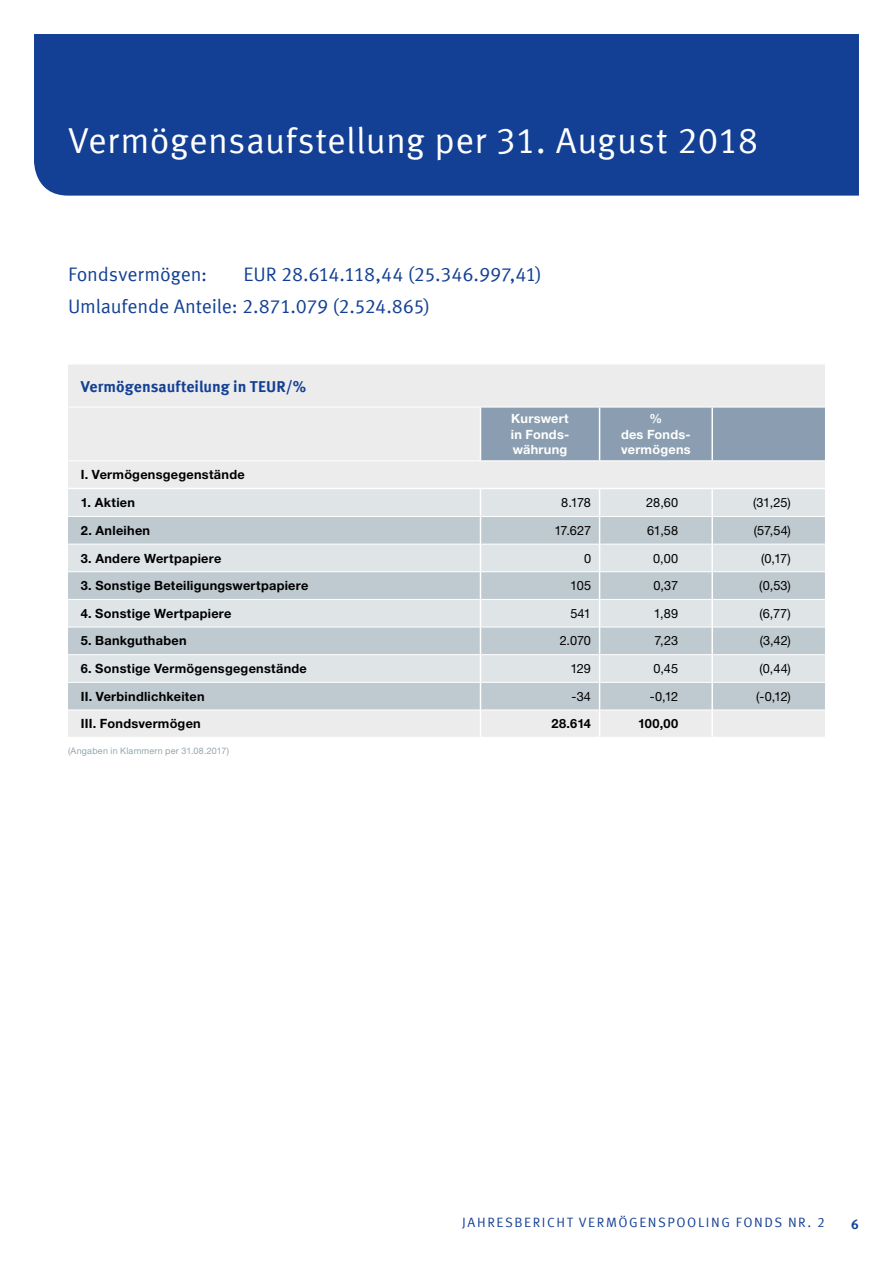
<style>
.page{position:relative;width:893px;height:1263px;background:#fff}
.page>*{position:absolute;margin:0;border:0;box-sizing:border-box;transform-origin:0 0}
.t1{font:36px "Meta Offc Pro Norm";letter-spacing:.01em;color:#fff}
.t2{font:19.5px/32px "Meta Offc Pro Norm";letter-spacing:-.01em;color:#134094}
.t3{font:700 15.75px "Meta Offc Pro";color:#134094}
.t4{font:13.5px "Meta Offc Pro Norm";letter-spacing:.115em;color:#134094}
.t5{font:700 13.5px "Meta Offc Pro";color:#134094}
.t6{font:700 12.75px "Helvetica Neue LTW1 G";letter-spacing:.02em;color:#000}
.t7{font:12.75px "Helvetica Neue LTW1 G";letter-spacing:-.01em;color:#000}
.t8{font:700 12.75px/15.9px "Helvetica Neue LTW1 G";letter-spacing:.02em;color:#fff;text-align:justify}
.t9{font:9px "Helvetica Neue LTW1 G";letter-spacing:.025em;color:#94a5b0}
</style>
<div class="page">
<div style="left:34px;top:34px;width:825px;height:162px;background:#134094"></div>
<div style="left:68px;top:365px;width:757px;height:123px;background:#ececed"></div>
<div style="left:481px;top:408px;width:344px;height:52px;background:#8b9eb1"></div>
<hr style="left:68px;top:407px;width:412px;height:1px;background:#fff">
<hr style="left:480px;top:407px;width:120px;height:1px;background:#fff">
<hr style="left:600px;top:407px;width:112px;height:1px;background:#fff">
<hr style="left:712px;top:407px;width:113px;height:1px;background:#fff">
<hr style="left:68px;top:460px;width:412px;height:1px;background:#fff">
<hr style="left:480px;top:460px;width:120px;height:1px;background:#fff">
<hr style="left:600px;top:460px;width:112px;height:1px;background:#fff">
<hr style="left:712px;top:460px;width:113px;height:1px;background:#fff">
<hr style="left:480px;top:407px;width:1px;height:53px;background:#fff">
<hr style="left:599px;top:407px;width:1px;height:53px;background:#fff">
<svg style="left:68px;top:489px;width:757px;height:248px;background:#d3dade"></svg>
<hr style="left:711px;top:407px;width:2px;height:53px;background:#fff">
<hr style="left:711px;top:489px;width:2px;height:27px;background:#fff">
<hr style="left:711px;top:516px;width:2px;height:28px;background:#fff">
<hr style="left:711px;top:544px;width:2px;height:28px;background:#fff">
<hr style="left:711px;top:572px;width:2px;height:27px;background:#fff">
<hr style="left:711px;top:599px;width:2px;height:28px;background:#fff">
<hr style="left:711px;top:627px;width:2px;height:28px;background:#fff">
<hr style="left:711px;top:655px;width:2px;height:27px;background:#fff">
<hr style="left:711px;top:682px;width:2px;height:28px;background:#fff">
<hr style="left:711px;top:710px;width:2px;height:27px;background:#fff">
<h1 class="t1" style="left:68px;top:113px;width:692px">Vermögensaufstellung per 31. August 2018</h1>
<h2 class="t2" style="left:68px;top:257px;width:475px;text-indent:176px">EUR 28.614.118,44 (25.346.997,41)<br>Umlaufende Anteile: 2.871.079 (2.524.865)</h2>
<h2 class="t2" style="left:68px;top:257px;width:141px">Fondsvermögen:</h2>
<p class="t3" style="left:81px;top:374px;width:227px">Vermögensaufteilung in TEUR/%</p>
<p class="t8" style="left:511px;top:410px;width:60px">Kurswert in Fonds&shy;währung</p>
<p class="t8" style="left:621px;top:410px;width:71px;text-align:center">%<br>des Fonds&shy;vermögens</p>
<p class="t6" style="left:81px;top:467px;width:165px">I. Vermögensgegenstände</p>
<p class="t6" style="left:81px;top:495px;width:56px">1. Aktien</p>
<p class="t7" style="left:561px;top:495px;width:31px">8.178</p>
<p class="t7" style="left:646px;top:495px;width:33px">28,60</p>
<p class="t7" style="left:753px;top:495px;width:39px">(31,25)</p>
<p class="t6" style="left:81px;top:522px;width:71px">2. Anleihen</p>
<p class="t7" style="left:554px;top:522px;width:38px">17.627</p>
<p class="t7" style="left:647px;top:522px;width:33px">61,58</p>
<p class="t7" style="left:754px;top:522px;width:39px">(57,54)</p>
<p class="t6" style="left:81px;top:550px;width:142px">3. Andere Wertpapiere</p>
<p class="t7" style="left:584px;top:550px;width:9px">0</p>
<p class="t7" style="left:653px;top:550px;width:27px">0,00</p>
<p class="t7" style="left:761px;top:550px;width:31px">(0,17)</p>
<p class="t6" style="left:81px;top:578px;width:229px">3. Sonstige Beteiligungswertpapiere</p>
<p class="t7" style="left:570px;top:578px;width:22px">105</p>
<p class="t7" style="left:654px;top:578px;width:26px">0,37</p>
<p class="t7" style="left:759px;top:578px;width:33px">(0,53)</p>
<p class="t6" style="left:81px;top:605px;width:152px">4. Sonstige Wertpapiere</p>
<p class="t7" style="left:570px;top:605px;width:22px">541</p>
<p class="t7" style="left:654px;top:605px;width:26px">1,89</p>
<p class="t7" style="left:759px;top:605px;width:33px">(6,77)</p>
<p class="t6" style="left:81px;top:633px;width:107px">5. Bankguthaben</p>
<p class="t7" style="left:560px;top:633px;width:33px">2.070</p>
<p class="t7" style="left:654px;top:633px;width:25px">7,23</p>
<p class="t7" style="left:760px;top:633px;width:33px">(3,42)</p>
<p class="t6" style="left:81px;top:661px;width:228px">6. Sonstige Vermögensgegenstände</p>
<p class="t7" style="left:570px;top:661px;width:22px">129</p>
<p class="t7" style="left:653px;top:661px;width:26px">0,45</p>
<p class="t7" style="left:759px;top:661px;width:33px">(0,44)</p>
<p class="t6" style="left:81px;top:688px;width:125px">II. Verbindlichkeiten</p>
<p class="t7" style="left:571px;top:688px;width:21px">-34</p>
<p class="t7" style="left:650px;top:688px;width:30px">-0,12</p>
<p class="t7" style="left:756px;top:688px;width:36px">(-0,12)</p>
<p class="t6" style="left:81px;top:716px;width:122px">III. Fondsvermögen</p>
<p class="t6" style="left:552px;top:716px;width:41px">28.614</p>
<p class="t6" style="left:638px;top:716px;width:42px">100,00</p>
<p class="t9" style="left:68px;top:745px;width:162px">(Angaben in Klammern per 31.08.2017)</p>
<p class="t4" style="left:462px;top:1211px;width:177px">JAHRESBERICHT Vermögens</p>
<p class="t4" style="left:667px;top:1211px;width:47px">poo ling</p>
<p class="t4" style="left:736px;top:1211px;width:91px">Fon ds Nr. 2</p>
<p class="t5" style="left:851px;top:1214px;width:9px">6</p>
</div>
